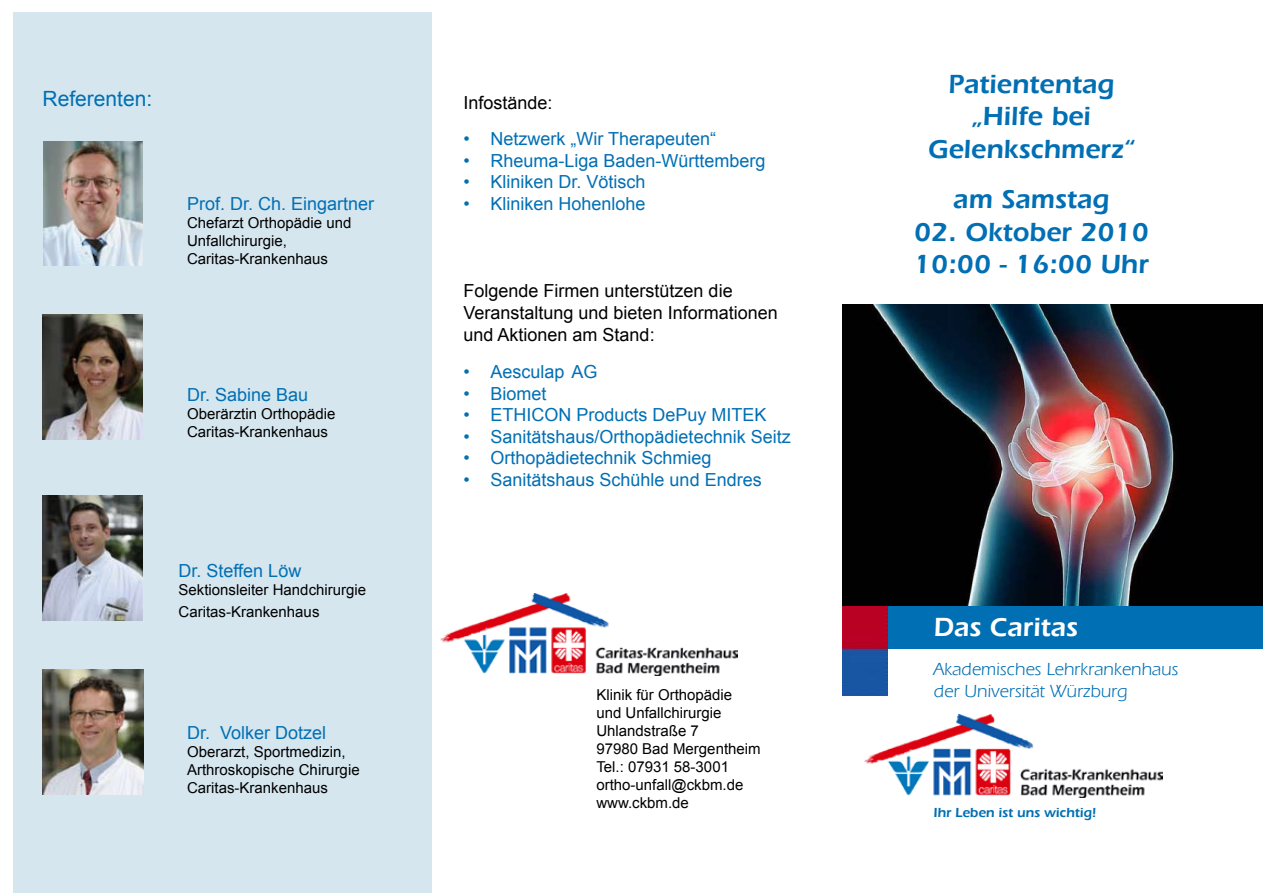
<style>
.page{position:relative;width:1263px;height:893px;background:#fff}
.page>*{position:absolute;margin:0;border:0;box-sizing:border-box;transform-origin:0 0}
.t1{font:600 27px/32.4px "ITC Eras LT";color:#006fb4;text-align:center}
.t2{font:600 27px "ITC Eras LT";color:#fff}
.t3{font:21px "Arial";color:#006fb4}
.t4{font:18px "Arial";color:#006fb4}
.t5{font:18px/21.6px "Arial";color:#000}
.t6{font:18px/21.6px "ITC Eras LT";color:#006fb4}
.t7{font:15px/18px "Arial";color:#000}
.t8{font:600 13.5px "ITC Eras LT";color:#006fb4}
</style>
<div class="page">
<img style="left:864px;top:715px;width:298px;height:82px">
<div style="left:842px;top:605px;width:421px;height:43px;background:#006fb4"></div>
<img style="left:440px;top:593px;width:298px;height:83px">
<img style="left:842px;top:606px;width:46px;height:89px">
<div style="left:13px;top:13px;width:419px;height:880px;background:#d5e6ef"></div>
<img style="left:44px;top:141px;width:99px;height:125px">
<img style="left:43px;top:315px;width:100px;height:124px">
<img style="left:43px;top:496px;width:100px;height:124px">
<img style="left:842px;top:304px;width:421px;height:302px">
<img style="left:43px;top:669px;width:100px;height:125px">
<h2 class="t3" style="left:43px;top:85px;width:111px">Referenten:</h2>
<p class="t5" style="left:463px;top:92px;width:91px">Infostände:</p>
<p class="t4" style="left:463px;top:127px;width:254px">• Netzwerk „Wir Therapeuten“</p>
<p class="t4" style="left:463px;top:149px;width:304px">• Rheuma-Liga Baden-Württemberg</p>
<p class="t4" style="left:463px;top:170px;width:184px">• Kliniken Dr. Vötisch</p>
<p class="t4" style="left:187px;top:192px;width:189px">Prof. Dr. Ch. Eingartner</p>
<p class="t4" style="left:463px;top:192px;width:184px">• Kliniken Hohenlohe</p>
<p class="t7" style="left:187px;top:214px;width:166px">Chefarzt Orthopädie und<br>Unfallchirurgie,<br>Caritas-Krankenhaus</p>
<p class="t4" style="left:187px;top:383px;width:123px">Dr. Sabine Bau</p>
<p class="t7" style="left:187px;top:405px;width:150px">Oberärztin Orthopädie<br>Caritas-Krankenhaus</p>
<p class="t5" style="left:463px;top:280px;width:316px">Folgende Firmen unterstützen die<br>Veranstaltung und bieten Informationen und Aktionen am Stand:</p>
<p class="t4" style="left:463px;top:360px;width:136px">• Aesculap AG</p>
<p class="t4" style="left:463px;top:381px;width:85px">• Biomet</p>
<p class="t4" style="left:463px;top:403px;width:305px">• ETHICON Products DePuy MITEK</p>
<p class="t4" style="left:463px;top:425px;width:329px">• Sanitätshaus/Orthopädietechnik Seitz</p>
<p class="t4" style="left:463px;top:446px;width:250px">• Orthopädietechnik Schmieg</p>
<p class="t4" style="left:463px;top:468px;width:300px">• Sanitätshaus Schühle und Endres</p>
<p class="t4" style="left:179px;top:559px;width:124px">Dr. Steffen Löw</p>
<p class="t7" style="left:179px;top:579px;width:189px;line-height:21.6px">Sektionsleiter Handchirurgie<br>Caritas-Krankenhaus</p>
<p class="t4" style="left:187px;top:721px;width:141px">Dr. Volker Dotzel</p>
<p class="t7" style="left:187px;top:743px;width:174px">Oberarzt, Sportmedizin,<br>Arthroskopische Chirurgie<br>Caritas-Krankenhaus</p>
<p class="t7" style="left:596px;top:685px;width:166px">Klinik für Orthopädie und Unfallchirurgie<br>Uhlandstraße 7<br>97980 Bad Mergentheim<br>Tel.: 07931 58-3001 ortho-unfall@ckbm.de www.ckbm.de</p>
<h1 class="t1" style="left:928px;top:68px;width:208px">Patiententag „Hilfe bei<br>Gelenkschmerz“</h1>
<h1 class="t1" style="left:953px;top:183px;width:158px">am Samstag</h1>
<h1 class="t1" style="left:914px;top:215px;width:236px;text-align:left">02. Oktober 2010<br>10:00 - 16:00 Uhr</h1>
<h1 class="t2" style="left:933px;top:611px;width:146px">Das Caritas</h1>
<p class="t6" style="left:934px;top:659px;width:246px">Akademisches Lehrkrankenhaus der Universität Würzburg</p>
<p class="t8" style="left:933px;top:804px;width:164px">Ihr Leben ist uns wichtig!</p>
</div>
